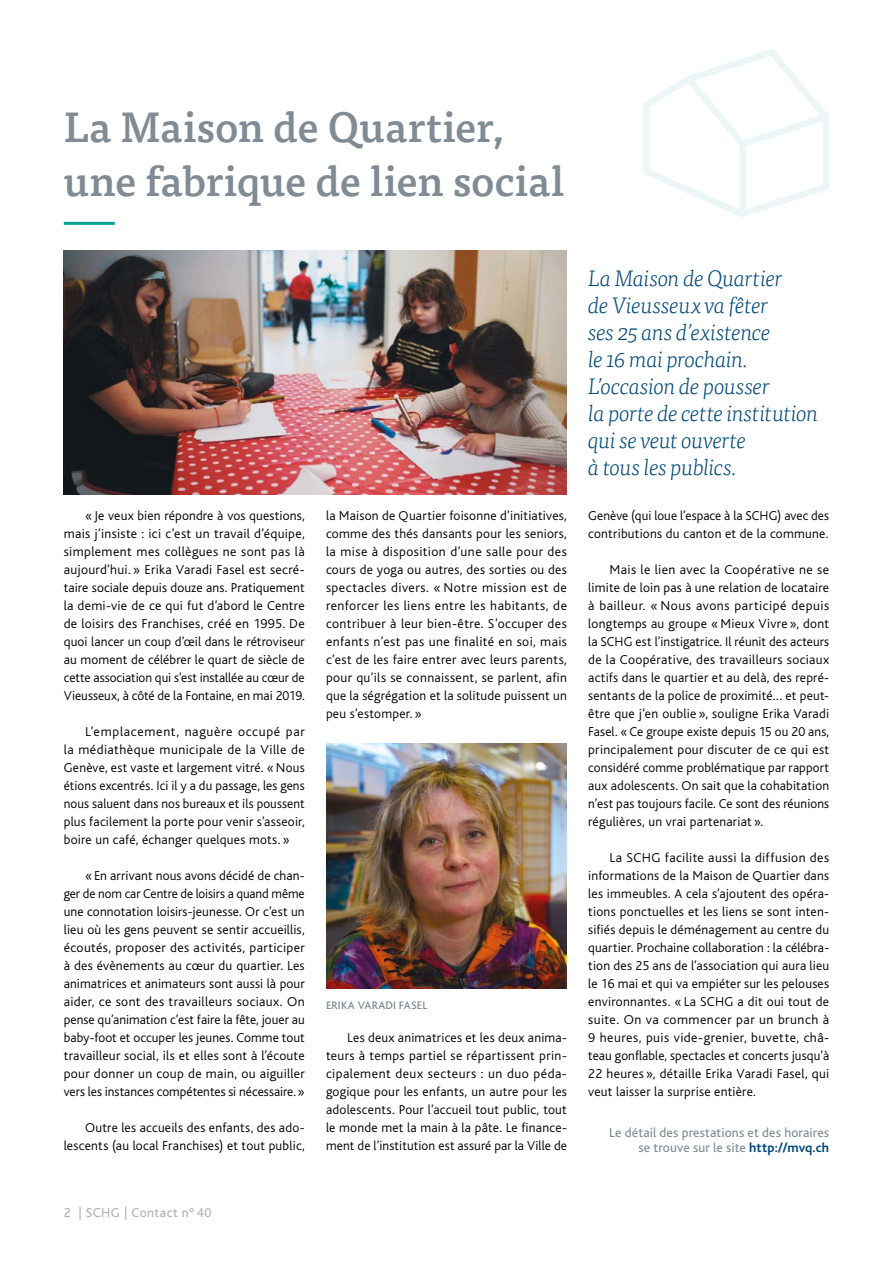
<style>
.page{position:relative;width:893px;height:1263px;background:#fff}
.page>*{position:absolute;margin:0;border:0;box-sizing:border-box;transform-origin:0 0}
.t1{font:500 42px/54px "Tisa Pro";letter-spacing:-.005em;color:#808b94}
.t2{font:italic 300 22.5px/27px "Tisa Pro";letter-spacing:-.03em;color:#00497b}
.t3{font:300 13.5px/18px "Bliss";letter-spacing:.015em;color:#000;text-align:justify}
.t4{font:13.5px/14.2px "Bliss";letter-spacing:.01em;color:#808b94;text-align:right}
.t5{font:13.5px "Bliss";letter-spacing:.035em;color:#b3b2b2}
.t6{font:500 11.4px "Bliss";letter-spacing:.015em;color:#808b94}
.s1{font-weight:700;color:#00497b}
</style>
<div class="page">
<hr style="left:64px;top:222px;width:51px;height:3px;background:#009f98">
<img style="left:326px;top:743px;width:241px;height:246px">
<img style="left:64px;top:250px;width:503px;height:245px">
<svg style="left:643px;top:49px;width:186px;height:168px"></svg>
<h1 class="t1" style="left:64px;top:98px;width:502px">La Maison de Quartier, une fabrique de lien social</h1>
<p class="t3" style="left:64px;top:507px;width:242px;text-indent:21px">«Je veux bien répondre à vos questions, mais j’insiste : ici c’est un travail d’équipe, simplement mes collègues ne sont pas là aujourd’hui. » Erika Varadi Fasel est secré&shy;taire sociale depuis douze ans. Pratiquement la demi-vie de ce qui fut d’abord le Centre de loisirs des Franchises, créé en 1995. De quoi lancer un coup d’œil dans le rétroviseur au moment de célébrer le quart de siècle de cette association qui s’est installée au cœur de Vieusseux, à côté de la Fontaine, en mai 2019.</p>
<p class="t3" style="left:64px;top:723px;width:242px;text-indent:21px">L’emplacement, naguère occupé par la médiathèque municipale de la Ville de Genève, est vaste et largement vitré. «Nous étions excentrés. Ici il y a du passage, les gens nous saluent dans nos bureaux et ils poussent plus facilement la porte pour venir s’asseoir, boire un café, échanger quelques mots. »</p>
<p class="t3" style="left:64px;top:867px;width:242px;text-indent:21px">«En arrivant nous avons décidé de chan&shy;ger de nom car Centre de loisirs a quand même une connotation loisirs-jeunesse. Or c’est un lieu où les gens peuvent se sentir accueillis, écoutés, proposer des activités, participer à des évènements au cœur du quartier. Les animatrices et animateurs sont aussi là pour aider, ce sont des travailleurs sociaux. On pense qu’animation c’est faire la fête, jouer au baby-foot et occuper les jeunes. Comme tout travailleur social, ils et elles sont à l’écoute pour donner un coup de main, ou aiguiller vers les instances compétentes si nécessaire.»</p>
<p class="t3" style="left:64px;top:1119px;width:242px;text-align:right">Outre les accueils des enfants, des ado&shy;lescents (au local Franchises) et tout public,</p>
<p class="t5" style="left:64px;top:1205px;width:149px">2 | SCHG | Contact n° 40</p>
<p class="t3" style="left:326px;top:507px;width:242px">la Maison de Quartier foisonne d’initiatives, comme des thés dansants pour les seniors, la mise à disposition d’une salle pour des cours de yoga ou autres, des sorties ou des spectacles divers. « Notre mission est de renforcer les liens entre les habitants, de contribuer à leur bien-être. S’occuper des enfants n’est pas une finalité en soi, mais c’est de les faire entrer avec leurs parents, pour qu’ils se connaissent, se parlent, afin que la ségrégation et la solitude puissent un peu s’estomper. »</p>
<p class="t6" style="left:326px;top:999px;width:103px">ERIKA VARADI FASEL</p>
<p class="t3" style="left:326px;top:1029px;width:242px;text-indent:21px">Les deux animatrices et les deux anima&shy;teurs à temps partiel se répartissent prin&shy;cipalement deux secteurs : un duo péda&shy;gogique pour les enfants, un autre pour les adolescents. Pour l’accueil tout public, tout le monde met la main à la pâte. Le finance&shy;ment de l’institution est assuré par la Ville de</p>
<h2 class="t2" style="left:588px;top:264px;width:232px">La Maison de Quartier<br>de Vieusseux va fêter<br>ses 25 ans d’existence<br>le 16 mai prochain.<br>L’occasion de pousser<br>la porte de cette institution qui se veut ouverte<br>à tous les publics.</h2>
<p class="t3" style="left:588px;top:507px;width:242px">Genève (qui loue l’espace à la SCHG) avec des contributions du canton et de la commune.</p>
<p class="t3" style="left:588px;top:561px;width:242px;text-indent:21px">Mais le lien avec la Coopérative ne se limite de loin pas à une relation de locataire à bailleur. « Nous avons participé depuis longtemps au groupe «Mieux Vivre », dont la SCHG est l’instigatrice. Il réunit des acteurs de la Coopérative, des travailleurs sociaux actifs dans le quartier et au delà, des repré&shy;sentants de la police de proximité… et peut&shy;être que j’en oublie », souligne Erika Varadi Fasel. «Ce groupe existe depuis 15 ou 20 ans, principalement pour discuter de ce qui est considéré comme problématique par rapport aux adolescents. On sait que la cohabitation n’est pas toujours facile. Ce sont des réunions régulières, un vrai partenariat ».</p>
<p class="t3" style="left:588px;top:849px;width:242px;text-indent:21px">La SCHG facilite aussi la diffusion des informations de la Maison de Quartier dans les immeubles. A cela s’ajoutent des opéra&shy;tions ponctuelles et les liens se sont inten&shy;sifiés depuis le déménagement au centre du quartier. Prochaine collaboration : la célébra&shy;tion des 25 ans de l’association qui aura lieu le 16 mai et qui va empiéter sur les pelouses environnantes. « La SCHG a dit oui tout de suite. On va commencer par un brunch à 9 heures, puis vide-grenier, buvette, châ&shy;teau gonflable, spectacles et concerts jusqu’à 22 heures », détaille Erika Varadi Fasel, qui veut laisser la surprise entière.</p>
<p class="t4" style="left:609px;top:1126px;width:221px">Le détail des prestations et des horaires se trouve sur le site <span class="s1">http://mvq.ch</span></p>
</div>
